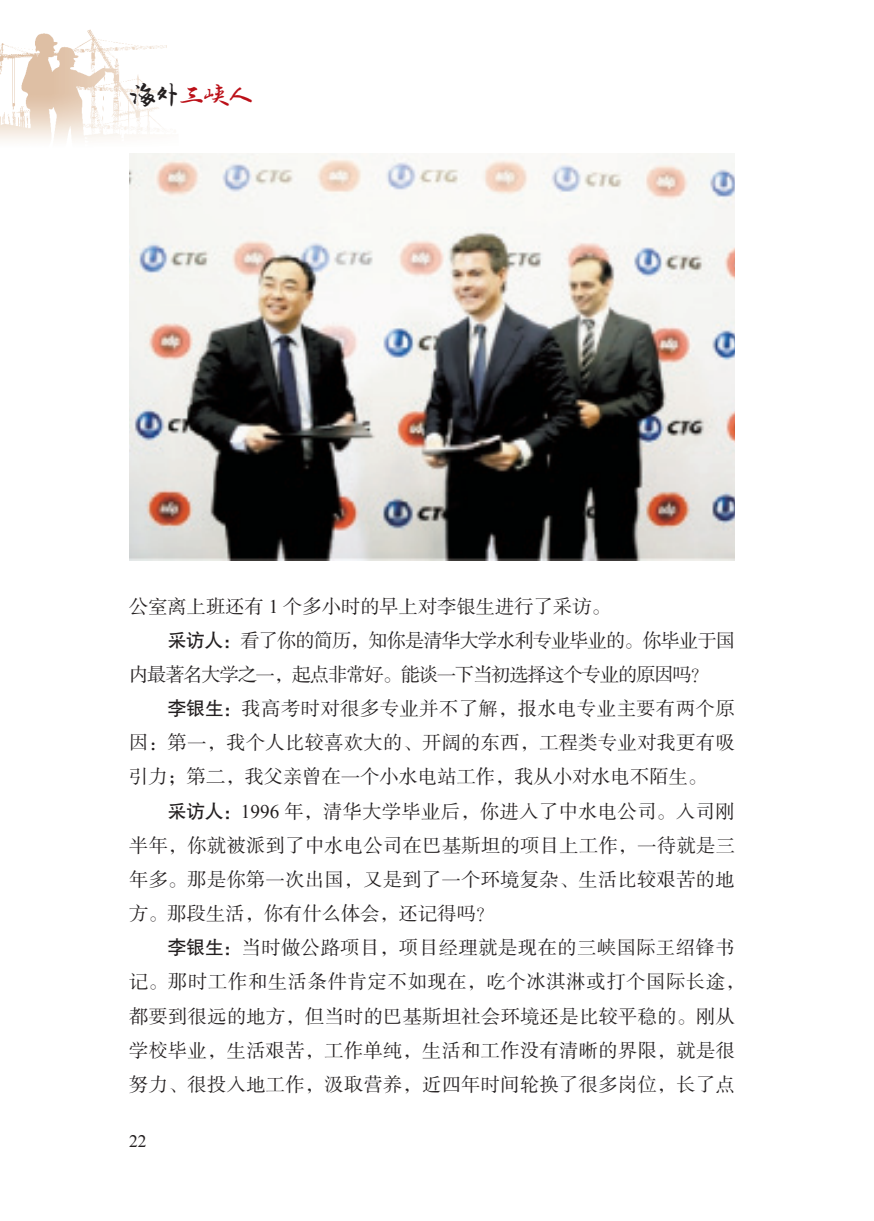
<style>
.page{position:relative;width:874px;height:1221px;background:#fff}
.page>*{position:absolute;margin:0;border:0;box-sizing:border-box;transform-origin:0 0}
.t1{font:28px "FZZJ LJDFONT";letter-spacing:-.12em;color:#bb1018}
.t2{font:19.25px "FZSSK GBK1 0";letter-spacing:.015em;color:#231f20}
.t3{font:19.25px "FZSSK GBK1 0";letter-spacing:-.06em;color:#231f20}
.t4{font:19.25px "FZSSK GBK1 0";letter-spacing:-.05em;color:#231f20}
.t5{font:19.25px "FZSSK GBK1 0";letter-spacing:.035em;color:#231f20}
.t6{font:17.5px "Times New Roman";color:#231f20}
.s1{color:#231f20}
.s2{font-family:"Times New Roman"}
.s3{font-family:"FZHTK GBK1 0"}
</style>
<div class="page">
<img style="left:0;top:29px;width:167px;height:112px">
<img style="left:129px;top:154px;width:605px;height:406px">
<h1 class="t1" style="left:129px;top:81px;width:128px"><span class="s1">海外</span>三峡人</h1>
<p class="t2" style="left:129px;top:596px;width:483px">公室离上班还有 <span class="s2">1</span> 个多小时的早上对李银生进行了采访。</p>
<p class="t4" style="left:167px;top:630px;width:568px"><span class="s3">采访人：</span>看了你的简历，知你是清华大学水利专业毕业的。你毕业于国</p>
<p class="t3" style="left:129px;top:664px;width:582px">内最著名大学之一，起点非常好。能谈一下当初选择这个专业的原因吗？</p>
<p class="t2" style="left:167px;top:698px;width:568px"><span class="s3">李银生：</span>我高考时对很多专业并不了解，报水电专业主要有两个原</p>
<p class="t2" style="left:129px;top:732px;width:607px">因：第一，我个人比较喜欢大的、开阔的东西，工程类专业对我更有吸</p>
<p class="t2" style="left:129px;top:766px;width:579px">引力；第二，我父亲曾在一个小水电站工作，我从小对水电不陌生。</p>
<p class="t2" style="left:167px;top:801px;width:568px"><span class="s3">采访人：</span><span class="s2">1996</span> 年，清华大学毕业后，你进入了中水电公司。入司刚</p>
<p class="t2" style="left:129px;top:835px;width:607px">半年，你就被派到了中水电公司在巴基斯坦的项目上工作，一待就是三</p>
<p class="t2" style="left:129px;top:869px;width:607px">年多。那是你第一次出国，又是到了一个环境复杂、生活比较艰苦的地</p>
<p class="t2" style="left:129px;top:903px;width:367px">方。那段生活，你有什么体会，还记得吗？</p>
<p class="t2" style="left:167px;top:937px;width:568px"><span class="s3">李银生：</span>当时做公路项目，项目经理就是现在的三峡国际王绍锋书</p>
<p class="t5" style="left:129px;top:971px;width:616px">记。那时工作和生活条件肯定不如现在，吃个冰淇淋或打个国际长途，</p>
<p class="t2" style="left:129px;top:1005px;width:607px">都要到很远的地方，但当时的巴基斯坦社会环境还是比较平稳的。刚从</p>
<p class="t2" style="left:129px;top:1039px;width:607px">学校毕业，生活艰苦，工作单纯，生活和工作没有清晰的界限，就是很</p>
<p class="t2" style="left:129px;top:1074px;width:607px">努力、很投入地工作，汲取营养，近四年时间轮换了很多岗位，长了点</p>
<p class="t6" style="left:129px;top:1129px;width:19px">22</p>
</div>
